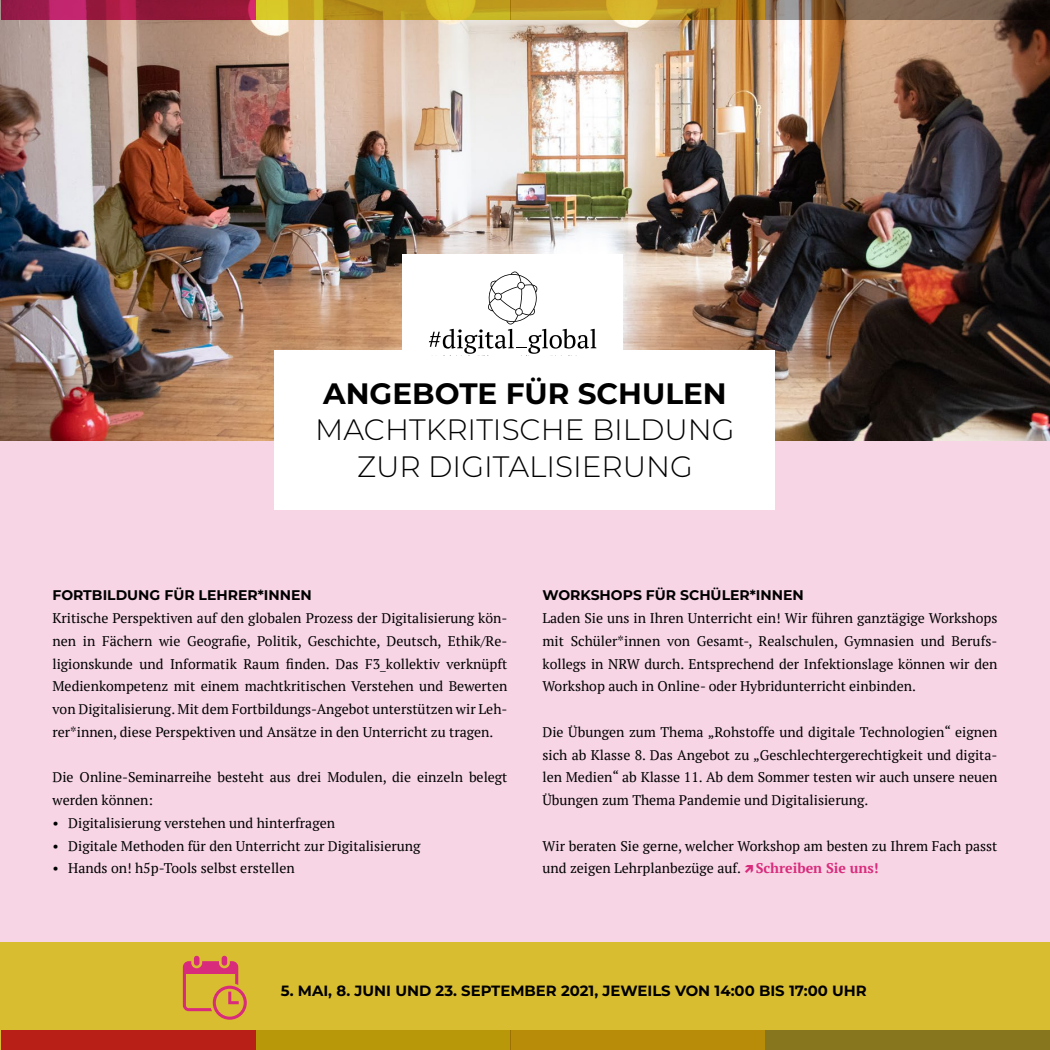
<style>
.page{position:relative;width:1050px;height:1050px;background:#fff}
.page>*{position:absolute;margin:0;border:0;box-sizing:border-box;transform-origin:0 0}
.t1{font:300 29.49px/36.4px "Montserrat";color:#000;text-align:center}
.t2{font:700 29.49px "Montserrat";color:#000}
.t3{font:700 14.88px "Montserrat";color:#000}
.t4{font:14px/22.8px "PT Serif";color:#000;text-align:justify}
.t5{font:700 14px "Montserrat";color:#000}
.s1{font-weight:700;color:#d92b7c}
</style>
<div class="page">
<img style="left:0;top:0;width:1050px;height:441px">
<div style="left:0;top:942px;width:1050px;height:108px;background:#d9bd30"></div>
<div style="left:0;top:441px;width:1050px;height:501px;background:#f7d5e5"></div>
<div style="left:402px;top:254px;width:221px;height:96px;background:#fff"></div>
<svg style="left:511px;top:0;width:254px;height:19px;background:#bd9421"></svg>
<svg style="left:1px;top:0;width:255px;height:19px;background:#9f1a47"></svg>
<svg style="left:256px;top:0;width:255px;height:19px;background:#c3a61f"></svg>
<svg style="left:765px;top:0;width:285px;height:19px;background:#705a48"></svg>
<div style="left:511px;top:1031px;width:254px;height:19px;background:#b88c09"></div>
<div style="left:1px;top:1031px;width:255px;height:19px;background:#b81f17"></div>
<div style="left:256px;top:1031px;width:255px;height:19px;background:#b89708"></div>
<div style="left:765px;top:1031px;width:285px;height:19px;background:#88761e"></div>
<svg style="left:183px;top:956px;width:64px;height:64px"></svg>
<div style="left:275px;top:350px;width:500px;height:159px;background:#fff"></div>
<svg style="left:429px;top:272px;width:167px;height:82px"></svg>
<h1 class="t2" style="left:323px;top:372px;width:405px">ANGEBOTE FÜR SCHULEN</h1>
<h1 class="t1" style="left:315px;top:411px;width:421px">MACHTKRITISCHE BILDUNG<br>ZUR DIGITALISIERUNG</h1>
<p class="t5" style="left:52px;top:585px;width:261px">FORTBILDUNG FÜR LEHRER*INNEN</p>
<p class="t4" style="left:52px;top:607px;width:457px">Kritische Perspektiven auf den globalen Prozess der Digitalisierung kön&shy;nen in Fächern wie Geografie, Politik, Geschichte, Deutsch, Ethik/Re&shy;ligionskunde und Informatik Raum finden. Das F3_kollektiv verknüpft Medienkompetenz mit einem machtkritischen Verstehen und Bewerten von Digitalisierung. Mit dem Fortbildungs-Angebot unterstützen wir Leh&shy;rer*innen, diese Perspektiven und Ansätze in den Unterricht zu tragen.</p>
<p class="t4" style="left:52px;top:766px;width:457px">Die Online-Seminarreihe besteht aus drei Modulen, die einzeln belegt werden können:</p>
<p class="t4" style="left:52px;top:811px;width:284px">• Digitalisierung verstehen und hinterfragen</p>
<p class="t4" style="left:52px;top:834px;width:370px">• Digitale Methoden für den Unterricht zur Digitalisierung</p>
<p class="t4" style="left:52px;top:857px;width:244px">• Hands on! h5p-Tools selbst erstellen</p>
<p class="t5" style="left:542px;top:585px;width:263px">WORKSHOPS FÜR SCHÜLER*INNEN</p>
<p class="t4" style="left:542px;top:607px;width:457px">Laden Sie uns in Ihren Unterricht ein! Wir führen ganztägige Workshops mit Schüler*innen von Gesamt-, Realschulen, Gymnasien und Berufs&shy;kollegs in NRW durch. Entsprechend der Infektionslage können wir den Workshop auch in Online- oder Hybridunterricht einbinden.</p>
<p class="t4" style="left:542px;top:720px;width:457px">Die Übungen zum Thema „Rohstoffe und digitale Technologien“ eignen sich ab Klasse 8. Das Angebot zu „Geschlechtergerechtigkeit und digita&shy;len Medien“ ab Klasse 11. Ab dem Sommer testen wir auch unsere neuen Übungen zum Thema Pandemie und Digitalisierung.</p>
<p class="t4" style="left:542px;top:834px;width:456px">Wir beraten Sie gerne, welcher Workshop am besten zu Ihrem Fach passt und zeigen Lehrplanbezüge auf. <span class="s1">Schreiben Sie uns!</span></p>
<p class="t3" style="left:281px;top:980px;width:587px">5. MAI, 8. JUNI UND 23. SEPTEMBER 2021, JEWEILS VON 14:00 BIS 17:00 UHR</p>
</div>
